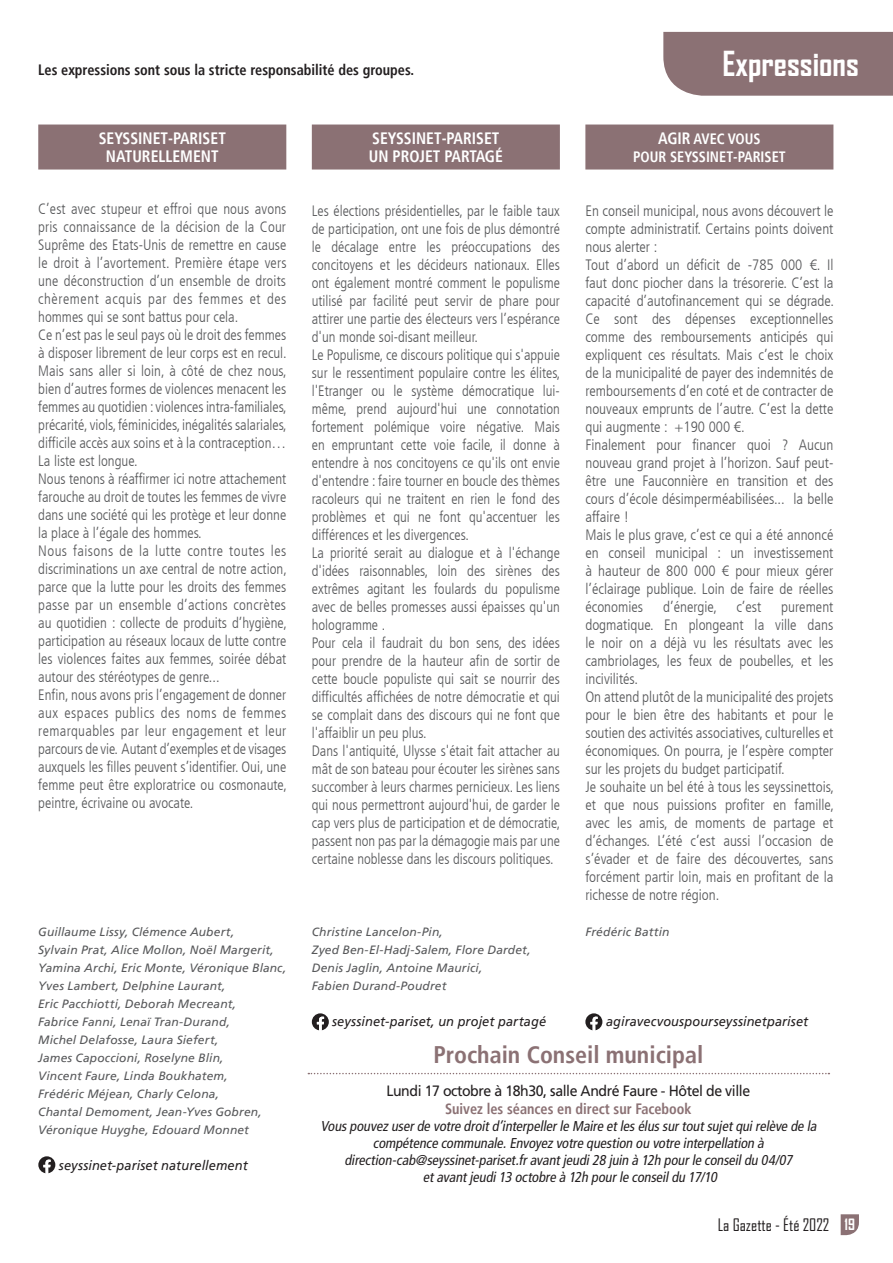
<style>
.page{position:relative;width:893px;height:1263px;background:#fff}
.page>*{position:absolute;margin:0;border:0;box-sizing:border-box;transform-origin:0 0}
.t1{font:700 33px "Agency FB";color:#fff}
.t2{font:700 condensed 24px "Frutiger LT";color:#8b7174}
.t3{font:700 condensed 16.5px/18px "Frutiger LT";color:#fff;scale:.95 1}
.t4{font:16.5px "Agency FB";color:#231f20}
.t5{font:300 condensed 15px/18px "Frutiger LT";color:#57585a}
.t6{font:700 condensed 15px "Frutiger LT";color:#231f20;scale:.95 1}
.t7{font:15px "Frutiger LT Std";letter-spacing:-.03em;color:#231f20;scale:.94 1}
.t8{font:700 condensed 15px "Frutiger LT";color:#8b7174;scale:.95 1}
.t9{font:700 condensed 15px/18px "Frutiger LT";color:#fff;text-align:center;scale:.95 1}
.t10{font:italic condensed 14.25px/17.1px "Frutiger LT";letter-spacing:-.005em;color:#231f20;text-align:center}
.t11{font:italic 13.5px "Frutiger LT";letter-spacing:.005em;color:#231f20;scale:.95 1}
.t12{font:italic 12px/18px "Frutiger LT";letter-spacing:.01em;color:#57585a}
.s1{font-size:16.5px}
.s2{font-weight:700;font-size:15px;color:#fff}
</style>
<div class="page">
<div style="left:663px;top:32px;width:230px;height:64px;background:#8b7174"></div>
<svg style="left:841px;top:1214px;width:18px;height:21px"></svg>
<div style="left:312px;top:125px;width:248px;height:45px;background:#8b7174"></div>
<svg style="left:312px;top:1013px;width:17px;height:17px"></svg>
<div style="left:585px;top:125px;width:248px;height:45px;background:#8b7174"></div>
<svg style="left:585px;top:1013px;width:17px;height:17px"></svg>
<svg style="left:308px;top:1073px;width:521px;height:1px"></svg>
<div style="left:38px;top:125px;width:248px;height:45px;background:#8b7174"></div>
<svg style="left:38px;top:1156px;width:17px;height:17px"></svg>
<p class="t6" style="left:38px;top:61px;width:397px">Les expressions sont sous la stricte responsabilité des groupes.</p>
<h1 class="t1" style="left:723px;top:43px;width:138px">Expressions</h1>
<p class="t3" style="left:99px;top:129px;width:135px;text-align:center">SEYSSINET-PARISET<br>NATURELLEMENT</p>
<p class="t5" style="left:38px;top:200px;width:250px">C’est avec stupeur et effroi que nous avons pris connaissance de la décision de la Cour Suprême des Etats-Unis de remettre en cause le droit à l’avortement. Première étape vers une déconstruction d’un ensemble de droits chèrement acquis par des femmes et des hommes qui se sont battus pour cela.<br>Ce n’est pas le seul pays où le droit des femmes à disposer librement de leur corps est en recul.<br>Mais sans aller si loin, à côté de chez nous, bien d’autres formes de violences menacent les femmes au quotidien : violences intra-familiales, précarité, viols, féminicides, inégalités salariales, difficile accès aux soins et à la contraception… La liste est longue.<br>Nous tenons à réaffirmer ici notre attachement farouche au droit de toutes les femmes de vivre dans une société qui les protège et leur donne la place à l’égale des hommes.<br>Nous faisons de la lutte contre toutes les discriminations un axe central de notre action, parce que la lutte pour les droits des femmes passe par un ensemble d’actions concrètes au quotidien : collecte de produits d’hygiène, participation au réseaux locaux de lutte contre les violences faites aux femmes, soirée débat autour des stéréotypes de genre...<br>Enfin, nous avons pris l’engagement de donner aux espaces publics des noms de femmes remarquables par leur engagement et leur parcours de vie. Autant d’exemples et de visages auxquels les filles peuvent s’identifier. Oui, une femme peut être exploratrice ou cosmonaute, peintre, écrivaine ou avocate.</p>
<p class="t12" style="left:38px;top:923px;width:250px">Guillaume Lissy, Clémence Aubert,<br>Sylvain Prat, Alice Mollon, Noël Margerit, Yamina Archi, Eric Monte, Véronique Blanc, Yves Lambert, Delphine Laurant,<br>Eric Pacchiotti, Deborah Mecreant,<br>Fabrice Fanni, Lenaï Tran-Durand,<br>Michel Delafosse, Laura Siefert,<br>James Capoccioni, Roselyne Blin,<br>Vincent Faure, Linda Boukhatem,<br>Frédéric Méjean, Charly Celona,<br>Chantal Demoment, Jean-Yves Gobren, Véronique Huyghe, Edouard Monnet</p>
<p class="t11" style="left:59px;top:1157px;width:200px">seyssinet-pariset naturellement</p>
<p class="t3" style="left:369px;top:129px;width:143px">SEYSSINET-PARISET<br>UN PROJET PARTAGÉ</p>
<p class="t5" style="left:312px;top:202px;width:250px">Les élections présidentielles, par le faible taux de participation, ont une fois de plus démontré le décalage entre les préoccupations des concitoyens et les décideurs nationaux. Elles ont également montré comment le populisme utilisé par facilité peut servir de phare pour attirer une partie des électeurs vers l’espérance d'un monde soi-disant meilleur.<br>Le Populisme, ce discours politique qui s'appuie sur le ressentiment populaire contre les élites, l'Etranger ou le système démocratique lui&shy;même, prend aujourd'hui une connotation fortement polémique voire négative. Mais en empruntant cette voie facile, il donne à entendre à nos concitoyens ce qu'ils ont envie d'entendre : faire tourner en boucle des thèmes racoleurs qui ne traitent en rien le fond des problèmes et qui ne font qu'accentuer les différences et les divergences.<br>La priorité serait au dialogue et à l'échange d'idées raisonnables, loin des sirènes des extrêmes agitant les foulards du populisme avec de belles promesses aussi épaisses qu'un hologramme .<br>Pour cela il faudrait du bon sens, des idées pour prendre de la hauteur afin de sortir de cette boucle populiste qui sait se nourrir des difficultés affichées de notre démocratie et qui se complait dans des discours qui ne font que l'affaiblir un peu plus.<br>Dans l'antiquité, Ulysse s'était fait attacher au mât de son bateau pour écouter les sirènes sans succomber à leurs charmes pernicieux. Les liens qui nous permettront aujourd'hui, de garder le cap vers plus de participation et de démocratie, passent non pas par la démagogie mais par une certaine noblesse dans les discours politiques.</p>
<p class="t12" style="left:312px;top:923px;width:220px">Christine Lancelon-Pin,<br>Zyed Ben-El-Hadj-Salem, Flore Dardet,<br>Denis Jaglin, Antoine Maurici,<br>Fabien Durand-Poudret</p>
<p class="t11" style="left:332px;top:1013px;width:227px">seyssinet-pariset, un projet partagé</p>
<p class="t9" style="left:633px;top:130px;width:162px"><span class="s1">AGIR</span> AVEC VOUS<br>POUR SEYSSINET-PARISET</p>
<p class="t5" style="left:585px;top:202px;width:250px">En conseil municipal, nous avons découvert le compte administratif. Certains points doivent nous alerter :<br>Tout d’abord un déficit de -785 000 €. Il faut donc piocher dans la trésorerie. C’est la capacité d’autofinancement qui se dégrade.<br>Ce sont des dépenses exceptionnelles comme des remboursements anticipés qui expliquent ces résultats. Mais c’est le choix de la municipalité de payer des indemnités de remboursements d’en coté et de contracter de nouveaux emprunts de l’autre. C’est la dette qui augmente : +190 000 €.<br>Finalement pour financer quoi ? Aucun nouveau grand projet à l’horizon. Sauf peut&shy;être une Fauconnière en transition et des cours d’école désimperméabilisées... la belle affaire !<br>Mais le plus grave, c’est ce qui a été annoncé en conseil municipal : un investissement à hauteur de 800 000 € pour mieux gérer l’éclairage publique. Loin de faire de réelles économies</p>
<p class="t5" style="left:663px;top:598px;width:55px">d’énergie,</p>
<p class="t5" style="left:736px;top:598px;width:26px">c’est</p>
<p class="t5" style="left:585px;top:598px;width:250px;text-indent:196px">purement dogmatique. En plongeant la ville dans le noir on a déjà vu les résultats avec les cambriolages, les feux de poubelles, et les incivilités.<br>On attend plutôt de la municipalité des projets pour le bien être des habitants et pour le soutien des activités associatives, culturelles et économiques. On pourra, je l’espère compter sur les projets du budget participatif.<br>Je souhaite un bel été à tous les seyssinettois, et que nous puissions profiter en famille, avec les amis, de moments de partage et d’échanges. L’été c’est aussi l’occasion de s’évader et de faire des découvertes, sans forcément partir loin, mais en profitant de la richesse de notre région.</p>
<p class="t12" style="left:585px;top:923px;width:86px">Frédéric Battin</p>
<p class="t11" style="left:606px;top:1013px;width:214px">agiravecvouspourseyssinetpariset</p>
<h2 class="t2" style="left:433px;top:1041px;width:271px">Prochain Conseil municipal</h2>
<p class="t7" style="left:386px;top:1082px;width:388px">Lundi 17 octobre à 18h30, salle André Faure - Hôtel de ville</p>
<p class="t8" style="left:445px;top:1100px;width:261px">Suivez les séances en direct sur Facebook</p>
<p class="t10" style="left:320px;top:1118px;width:500px">Vouspouvezuserde votre droitd’interpellerle Maire etlesélussurtoutsujetquirelève de la compétence communale.Envoyezvotre question ou votre interpellation à direction-cab@seyssinet-pariset.fravantjeudi28 juin à 12h pourle conseildu 04/07 etavantjeudi13 octobre à 12h pourle conseildu 17/10</p>
<p class="t4" style="left:718px;top:1215px;width:139px">La Gazette - Été 2022 <span class="s2">19</span></p>
</div>
